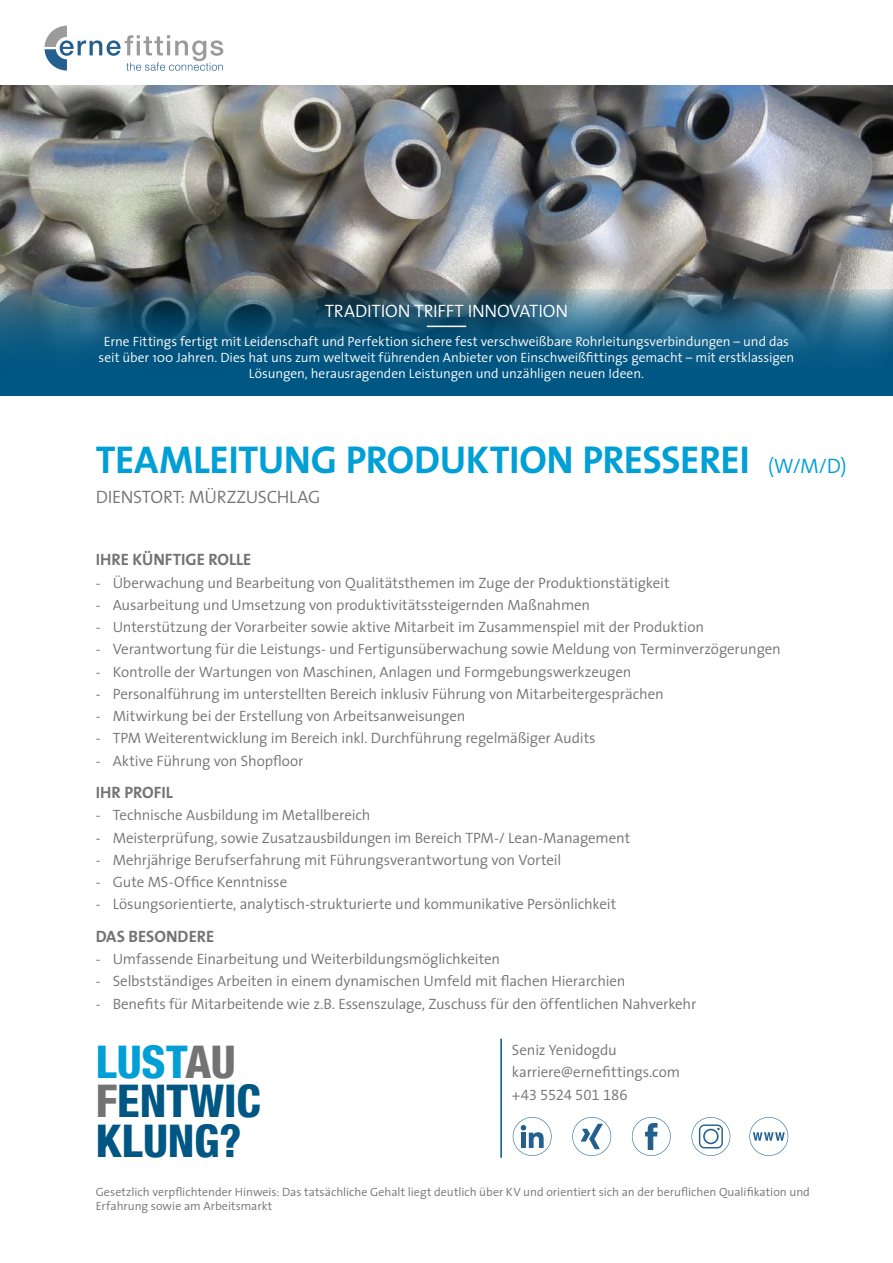
<style>
.page{position:relative;width:893px;height:1263px;background:#fff}
.page>*{position:absolute;margin:0;border:0;box-sizing:border-box;transform-origin:0 0}
.t1{font:800 condensed 45px/39px "Helvetica Neue LT";color:#005784}
.t2{font:700 39px "The Sans";letter-spacing:-.01em;color:#009fd6}
.t3{font:300 18px "The Sans";letter-spacing:-.01em;color:#fff}
.t4{font:300 18px "The Sans";letter-spacing:-.015em;color:#747373}
.t5{font:700 16.5px "The Sans";color:#747373}
.t6{font:300 15px/22.2px "The Sans";letter-spacing:-.01em;color:#747373}
.t7{font:15px "The Sans Semi Light Expert";letter-spacing:-.02em;color:#747373}
.t8{font:300 13.5px/16.2px "The Sans";letter-spacing:-.005em;color:#fff;text-align:center}
.t9{font:300 12px/14.4px "The Sans";color:#747373}
.s1{font-weight:300;font-size:21px}
.s2{font-family:"The Sans";font-weight:300}
.s3{color:#009fd6}
.s4{color:#747373}
</style>
<div class="page">
<img style="left:0;top:85px;width:893px;height:204px">
<svg style="left:0;top:289px;width:893px;height:106px;background:#195c7e"></svg>
<hr style="left:427px;top:326px;width:39px;height:1px;background:#fff">
<hr style="left:500px;top:1039px;width:2px;height:119px;background:#005784">
<svg style="left:45px;top:26px;width:178px;height:45px"></svg>
<svg style="left:513px;top:1117px;width:39px;height:39px"></svg>
<svg style="left:572px;top:1117px;width:39px;height:39px"></svg>
<svg style="left:632px;top:1117px;width:39px;height:39px"></svg>
<svg style="left:691px;top:1117px;width:39px;height:39px"></svg>
<svg style="left:749px;top:1117px;width:39px;height:39px"></svg>
<p class="t3" style="left:325px;top:299px;width:245px">TRADITION TRIFFT INNOVATION</p>
<p class="t8" style="left:99px;top:333px;width:697px">Erne Fittings fertigt mit Leidenschaft und Perfektion sichere fest verschweißbare Rohrleitungsverbindungen – und das seit über 100 Jahren. Dies hat uns zum weltweit führenden Anbieter von Einschweißfittings gemacht – mit erstklassigen<br>Lösungen, herausragenden Leistungen und unzähligen neuen Ideen.</p>
<h2 class="t2" style="left:96px;top:435px;width:753px">TEAMLEITUNG PRODUKTION PRESSEREI <span class="s1">(W/M/D)</span></h2>
<p class="t4" style="left:96px;top:486px;width:226px">DIENSTORT: MÜRZZUSCHLAG</p>
<p class="t5" style="left:96px;top:549px;width:157px">IHRE KÜNFTIGE ROLLE</p>
<p class="t6" style="left:96px;top:571px;width:575px">- Überwachung und Bearbeitung von Qualitätsthemen im Zuge der Produktionstätigkeit</p>
<p class="t6" style="left:96px;top:594px;width:496px">- Ausarbeitung und Umsetzung von produktivitätssteigernden Maßnahmen</p>
<p class="t6" style="left:96px;top:616px;width:610px">- Unterstützung der Vorarbeiter sowie aktive Mitarbeit im Zusammenspiel mit der Produktion</p>
<p class="t6" style="left:96px;top:638px;width:687px">- Verantwortung für die Leistungs- und Fertigunsüberwachung sowie Meldung von Terminverzögerungen</p>
<p class="t6" style="left:96px;top:660px;width:537px">- Kontrolle der Wartungen von Maschinen, Anlagen und Formgebungswerkzeugen</p>
<p class="t6" style="left:96px;top:683px;width:570px">- Personalführung im unterstellten Bereich inklusiv Führung von Mitarbeitergesprächen</p>
<p class="t6" style="left:96px;top:705px;width:371px">- Mitwirkung bei der Erstellung von Arbeitsanweisungen</p>
<p class="t6" style="left:96px;top:727px;width:501px">- TPM Weiterentwicklung im Bereich inkl. Durchführung regelmäßiger Audits</p>
<p class="t6" style="left:96px;top:749px;width:209px">- Aktive Führung von Shopfloor</p>
<p class="t5" style="left:96px;top:782px;width:79px">IHR PROFIL</p>
<p class="t6" style="left:96px;top:804px;width:276px">- Technische Ausbildung im Metallbereich</p>
<p class="t6" style="left:96px;top:826px;width:536px">- Meisterprüfung, sowie Zusatzausbildungen im Bereich TPM-/ Lean-Management</p>
<p class="t6" style="left:96px;top:849px;width:467px">- Mehrjährige Berufserfahrung mit Führungsverantwortung von Vorteil</p>
<p class="t6" style="left:96px;top:871px;width:193px">- Gute MS-Office Kenntnisse</p>
<p class="t6" style="left:96px;top:893px;width:522px">- Lösungsorientierte, analytisch-strukturierte und kommunikative Persönlichkeit</p>
<p class="t5" style="left:96px;top:926px;width:120px">DAS BESONDERE</p>
<p class="t6" style="left:96px;top:948px;width:406px">- Umfassende Einarbeitung und Weiterbildungsmöglichkeiten</p>
<p class="t6" style="left:96px;top:970px;width:531px">- Selbstständiges Arbeiten in einem dynamischen Umfeld mit flachen Hierarchien</p>
<p class="t6" style="left:96px;top:993px;width:602px">- Benefits für Mitarbeitende wie z.B. Essenszulage, Zuschuss für den öffentlichen Nahverkehr</p>
<p class="t6" style="left:512px;top:1039px;width:170px">Seniz Yenidogdu karriere@ernefittings.com</p>
<p class="t7" style="left:512px;top:1085px;width:117px"><span class="s2">+</span>43 5524 501 186</p>
<h1 class="t1" style="left:96px;top:1042px;width:166px"><span class="s3">LUST</span><span class="s4">AU<br>F</span>ENTWIC<br>KLUNG?</h1>
<p class="t9" style="left:96px;top:1184px;width:716px">Gesetzlich verpflichtender Hinweis: Das tatsächliche Gehalt liegt deutlich über KV und orientiert sich an der beruflichen Qualifikation und<br>Erfahrung sowie am Arbeitsmarkt</p>
</div>
